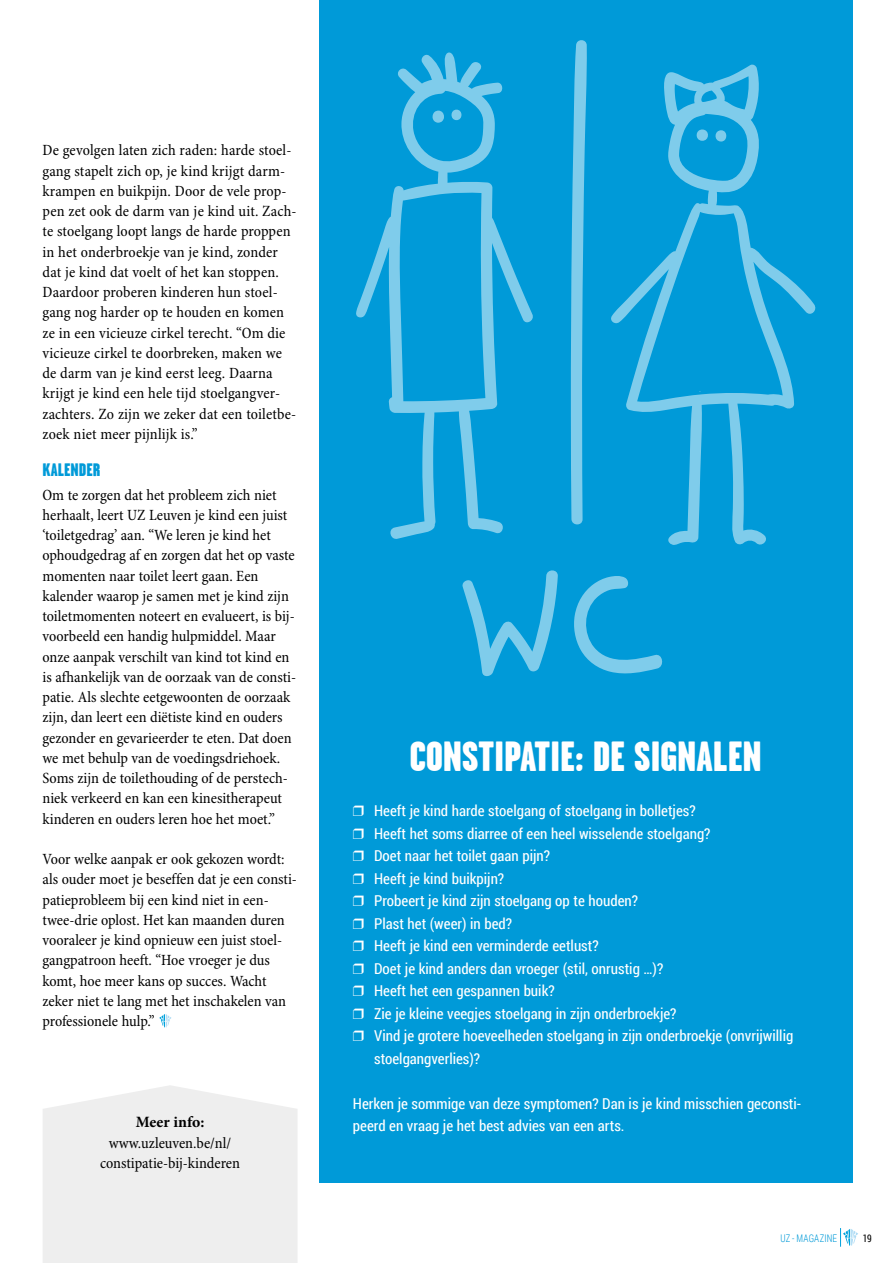
<style>
.page{position:relative;width:893px;height:1263px;background:#fff}
.page>*{position:absolute;margin:0;border:0;box-sizing:border-box;transform-origin:0 0}
.t1{font:900 42px "Garage Gothic";color:#fff}
.t2{font:900 18px "Garage Gothic";color:#009ad8}
.t3{font:condensed 15.75px/20.2px "Minion Pro";color:#000}
.t4{font:700 15.75px "Minion Pro";letter-spacing:-.005em;color:#000}
.t5{font:15px "Roboto Condensed";color:#fff}
.t6{font:300 10.5px "Roboto Condensed";letter-spacing:.015em;color:#009ad8;scale:.9 1}
.t7{font:10.5px "Roboto Condensed";color:#000;scale:.9 1}
</style>
<div class="page">
<svg style="left:840px;top:1228px;width:18px;height:19px"></svg>
<div style="left:319px;top:0;width:534px;height:1182px;background:#009ad8"></div>
<svg style="left:159px;top:1014px;width:13px;height:13px"></svg>
<svg style="left:356px;top:52px;width:177px;height:487px"></svg>
<svg style="left:611px;top:64px;width:205px;height:481px"></svg>
<svg style="left:462px;top:570px;width:96px;height:107px"></svg>
<svg style="left:574px;top:576px;width:89px;height:98px"></svg>
<svg style="left:432px;top:111px;width:12px;height:12px"></svg>
<svg style="left:450px;top:109px;width:13px;height:11px"></svg>
<svg style="left:694px;top:129px;width:34px;height:13px"></svg>
<svg style="left:571px;top:40px;width:16px;height:485px"></svg>
<div style="left:43px;top:1085px;width:254px;height:178px;background:#eee"></div>
<p class="t3" style="left:43px;top:141px;width:256px">De gevolgen laten zich raden: harde stoel&shy;gang stapelt zich op, je kind krijgt darm&shy;krampen en buikpijn. Door de vele prop&shy;pen zet ook de darm van je kind uit. Zach&shy;te stoelgang loopt langs de harde proppen in het onderbroekje van je kind, zonder dat je kind dat voelt of het kan stoppen.<br>Daardoor proberen kinderen hun stoel&shy;gang nog harder op te houden en komen ze in een vicieuze cirkel terecht. “Om die vicieuze cirkel te doorbreken, maken we de darm van je kind eerst leeg. Daarna krijgt je kind een hele tijd stoelgangver&shy;zachters. Zo zijn we zeker dat een toiletbe&shy;zoek niet meer pijnlijk is.”</p>
<p class="t2" style="left:43px;top:460px;width:59px">KALENDER</p>
<p class="t3" style="left:43px;top:485px;width:255px">Om te zorgen dat het probleem zich niet herhaalt, leert UZ Leuven je kind een juist ‘toiletgedrag’ aan. “We leren je kind het ophoudgedrag af en zorgen dat het op vaste momenten naar toilet leert gaan. Een kalender waarop je samen met je kind zijn toiletmomenten noteert en evalueert, is bij&shy;voorbeeld een handig hulpmiddel. Maar onze aanpak verschilt van kind tot kind en is afhankelijk van de oorzaak van de consti&shy;patie. Als slechte eetgewoonten de oorzaak zijn, dan leert een diëtiste kind en ouders gezonder en gevarieerder te eten. Dat doen we met behulp van de voedingsdriehoek.<br>Soms zijn de toilethouding of de perstech&shy;niek verkeerd en kan een kinesitherapeut kinderen en ouders leren hoe het moet.”</p>
<p class="t3" style="left:43px;top:850px;width:256px">Voor welke aanpak er ook gekozen wordt: als ouder moet je beseffen dat je een consti&shy;patieprobleem bij een kind niet in een&shy;twee-drie oplost. Het kan maanden duren vooraleer je kind opnieuw een juist stoel&shy;gangpatroon heeft. “Hoe vroeger je dus komt, hoe meer kans op succes. Wacht zeker niet te lang met het inschakelen van professionele hulp.”</p>
<h1 class="t1" style="left:410px;top:733px;width:354px">CONSTIPATIE: DE SIGNALEN</h1>
<p class="t5" style="left:353px;top:800px;width:344px">❒ Heeft je kind harde stoelgang of stoelgang in bolletjes?</p>
<p class="t5" style="left:353px;top:823px;width:359px">❒ Heeft het soms diarree of een heel wisselende stoelgang?</p>
<p class="t5" style="left:353px;top:845px;width:199px">❒ Doet naar het toilet gaan pijn?</p>
<p class="t5" style="left:353px;top:868px;width:153px">❒ Heeft je kind buikpijn?</p>
<p class="t5" style="left:353px;top:890px;width:287px">❒ Probeert je kind zijn stoelgang op te houden?</p>
<p class="t5" style="left:353px;top:913px;width:161px">❒ Plast het (weer) in bed?</p>
<p class="t5" style="left:353px;top:935px;width:247px">❒ Heeft je kind een verminderde eetlust?</p>
<p class="t5" style="left:353px;top:958px;width:312px">❒ Doet je kind anders dan vroeger (stil, onrustig …)?</p>
<p class="t5" style="left:353px;top:980px;width:203px">❒ Heeft het een gespannen buik?</p>
<p class="t5" style="left:353px;top:1003px;width:325px">❒ Zie je kleine veegjes stoelgang in zijn onderbroekje?</p>
<p class="t5" style="left:353px;top:1025px;width:442px">❒ Vind je grotere hoeveelheden stoelgang in zijn onderbroekje (onvrijwillig</p>
<p class="t5" style="left:374px;top:1048px;width:108px">stoelgangverlies)?</p>
<p class="t5" style="left:353px;top:1093px;width:450px">Herken je sommige van deze symptomen? Dan is je kind misschien geconsti-</p>
<p class="t4" style="left:136px;top:1111px;width:70px">Meer info:</p>
<p class="t5" style="left:353px;top:1115px;width:273px">peerd en vraag je het best advies van een arts.</p>
<p class="t3" style="left:100px;top:1133px;width:141px;text-align:center">www.uzleuven.be/nl/ constipatie-bij-kinderen</p>
<p class="t6" style="left:780px;top:1231px;width:65px">UZ - MAGAZINE</p>
<p class="t7" style="left:863px;top:1231px;width:11px">19</p>
</div>
